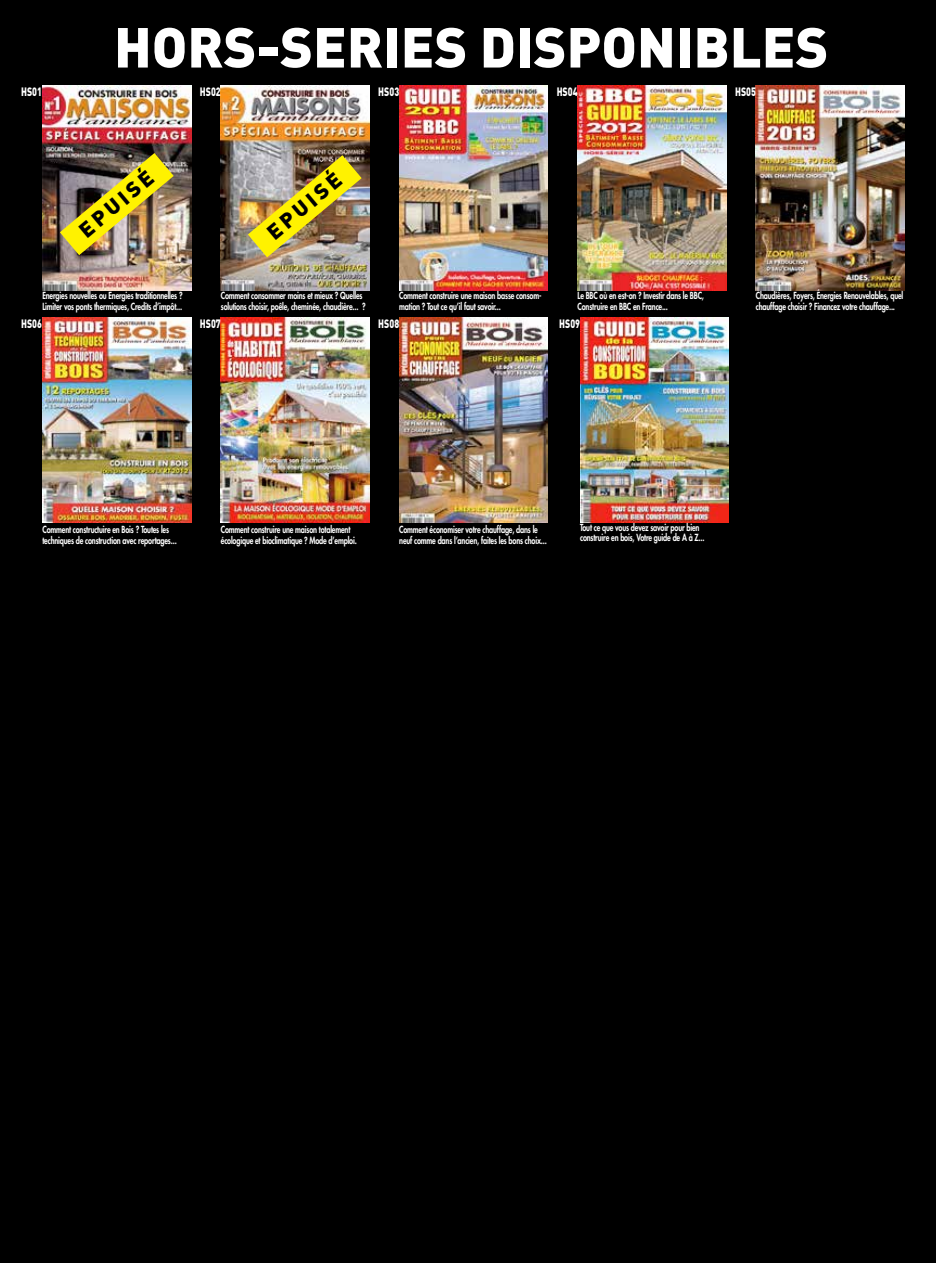
<style>
.page{position:relative;width:936px;height:1263px;background:#fff}
.page>*{position:absolute;margin:0;border:0;box-sizing:border-box;transform-origin:0 0}
.t1{font:900 55.5px "DIN";color:#fff}
.t2{font:900 21px "DIN";color:#000}
.t3{font:900 12px "DIN";color:#fff;scale:.73 1}
.t4{font:800 9.6px/10.5px "Futura";letter-spacing:-.025em;color:#fff;scale:.76 1}
</style>
<div class="page">
<div style="left:0;top:0;width:935px;height:1263px;background:#000"></div>
<img style="left:42px;top:86px;width:149px;height:204px">
<img style="left:221px;top:86px;width:148px;height:204px">
<img style="left:399px;top:86px;width:148px;height:204px">
<img style="left:577px;top:86px;width:149px;height:204px">
<img style="left:756px;top:86px;width:148px;height:204px">
<img style="left:42px;top:318px;width:149px;height:204px">
<img style="left:221px;top:318px;width:148px;height:204px">
<img style="left:399px;top:318px;width:148px;height:204px">
<img style="left:60px;top:153px;width:114px;height:102px">
<img style="left:248px;top:155px;width:113px;height:102px">
<img style="left:580px;top:318px;width:148px;height:204px">
<p class="t3" style="left:21px;top:84px;width:30px">HS01</p>
<h1 class="t1" style="left:114px;top:10px;width:716px">HORS-SERIES DISPONIBLES</h1>
<p class="t3" style="left:735px;top:84px;width:30px">HS05</p>
<p class="t3" style="left:200px;top:84px;width:30px">HS02</p>
<p class="t3" style="left:378px;top:84px;width:30px">HS03</p>
<p class="t3" style="left:556px;top:84px;width:30px">HS04</p>
<h2 class="t2" style="left:73px;top:222px;width:92px;rotate:-40deg">EPUISé</h2>
<h2 class="t2" style="left:261px;top:224px;width:92px;rotate:-40deg">EPUISé</h2>
<p class="t4" style="left:399px;top:290px;width:189px">Comment construire une maison basse consom-</p>
<p class="t4" style="left:577px;top:290px;width:168px">Le BBC où en est-on ? Investir dans le BBC,<br>Construire en BBC en France...</p>
<p class="t4" style="left:756px;top:290px;width:195px">Chaudières, Foyers, Énergies Renouvelables, quel chauffage choisir ? Financez votre chauffage...</p>
<p class="t4" style="left:42px;top:290px;width:186px">Energies nouvelles ou Energies traditionnelles ?<br>Limiter vos ponts thermiques, Credits ’d impôt...</p>
<p class="t4" style="left:221px;top:290px;width:192px">Comment consommer moins et mieux ? Quelles solutions choisir, poêle, cheminée, chaudière... ?</p>
<p class="t4" style="left:399px;top:301px;width:135px">mation ? Tout ce qu i l’ faut savoir...</p>
<p class="t3" style="left:21px;top:316px;width:30px">HS06</p>
<p class="t3" style="left:200px;top:316px;width:30px">HS07</p>
<p class="t3" style="left:378px;top:316px;width:30px">HS08</p>
<p class="t3" style="left:559px;top:316px;width:30px">HS09</p>
<p class="t4" style="left:42px;top:524px;width:178px">Comment constructuire en Bois ? Toutes les techniques de construction avec reportages...</p>
<p class="t4" style="left:221px;top:524px;width:180px">Comment construire une maison totalement écologique et bioclimatique ? Mode ’d emploi.</p>
<p class="t4" style="left:399px;top:524px;width:196px">Comment économiser votre chauffage, dans le neuf comme dans ’l ancien, faites les bons choix...</p>
<p class="t4" style="left:580px;top:522px;width:165px">Tout ce que vous devez savoir pour bien construire en bois, Votre guide de ZàA ...</p>
</div>
